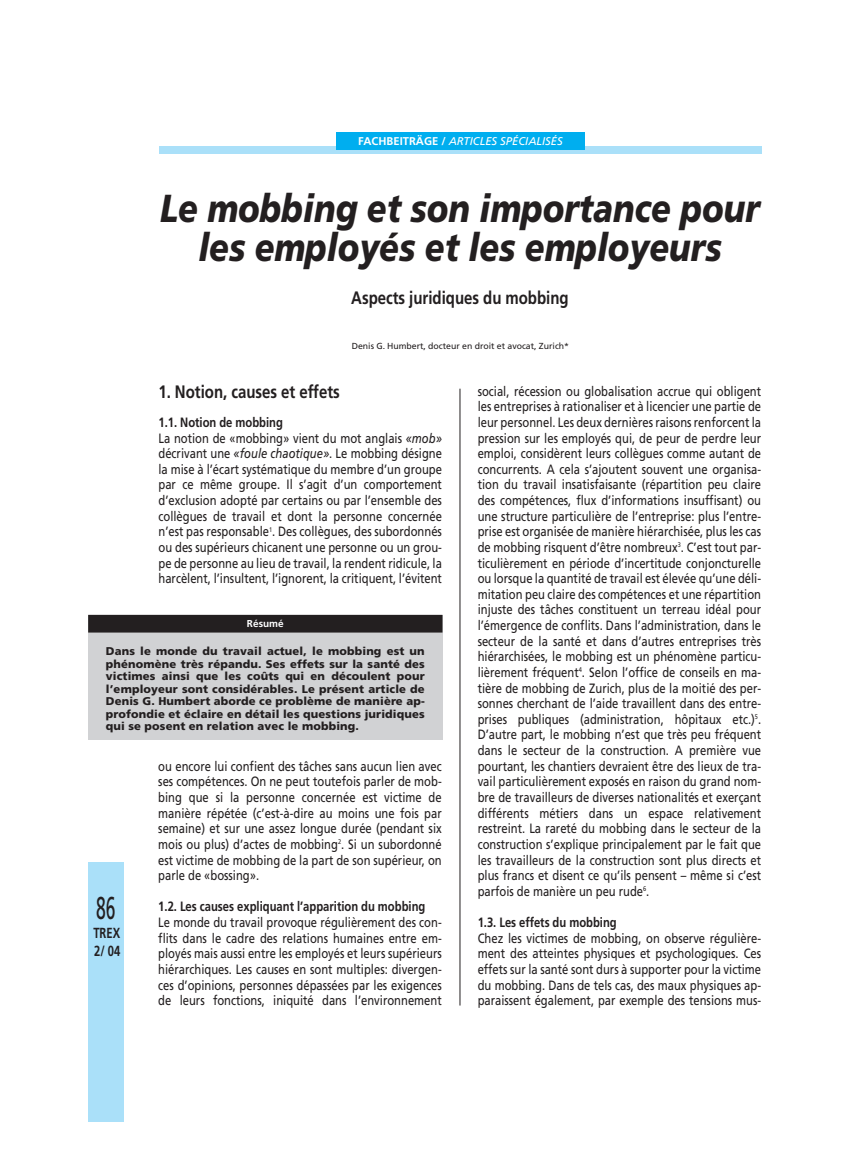
<style>
.page{position:relative;width:850px;height:1169px;background:#fff}
.page>*{position:absolute;margin:0;border:0;box-sizing:border-box;transform-origin:0 0}
.t1{font:italic 900 39px/39.2px "Frutiger";color:#231f20;text-align:center;scale:.83 1}
.t2{font:31.5px "Frutiger";color:#231f20;scale:.56 1}
.t3{font:700 18px "Frutiger";color:#231f20;scale:.83 1}
.t4{font:700 14.62px/17.4px "Frutiger";color:#231f20;scale:.77 1}
.t5{font:13.5px/15.6px "Frutiger";color:#231f20;text-align:justify;scale:.83 1}
.t6{font:700 13.5px "Frutiger";color:#231f20;scale:.83 1}
.t7{font:900 11.25px/12.5px "Frutiger";letter-spacing:.01em;color:#231f20;text-align:justify}
.t8{font:italic 11.25px "Frutiger";color:#fff}
.t9{font:700 10px "Frutiger";color:#fff}
.t10{font:8.75px "Frutiger";color:#231f20}
.s1{font-weight:700;font-style:normal}
.s2{font-weight:700}
.s3{font-style:italic}
</style>
<div class="page">
<div style="left:88px;top:862px;width:36px;height:259px;background:#aae0f9"></div>
<hr style="left:460px;top:389px;width:1px;height:616px;background:#231f20">
<div style="left:159px;top:146px;width:603px;height:7px;background:#aae0f9"></div>
<div style="left:336px;top:132px;width:248px;height:18px;background:#00aeef"></div>
<div style="left:88px;top:615px;width:354px;height:124px;background:#d1d2d4"></div>
<div style="left:88px;top:615px;width:354px;height:17px;background:#231f20"></div>
<p class="t8" style="left:358px;top:137px;width:206px"><span class="s1">FACHBEITRÄGE /</span> ARTICLES SPÉCIALISÉS</p>
<h1 class="t1" style="left:160px;top:192px;width:724px">Le mobbing et son importance pour les employés et les employeurs</h1>
<h3 class="t3" style="left:351px;top:290px;width:264px">Aspects juridiques du mobbing</h3>
<p class="t10" style="left:352px;top:342px;width:219px">Denis G. Humbert, docteur en droit et avocat, Zurich*</p>
<h3 class="t3" style="left:159px;top:385px;width:220px">1. Notion, causes et effets</h3>
<p class="t5" style="left:159px;top:415px;width:343px;text-align:left"><span class="s2">1.1. Notion de mobbing<br></span>La notion de «mobbing» vient du mot anglais <span class="s3">«mob» </span>décrivant une <span class="s3">«foule chaotique»</span>. Le mobbing désigne la mise à l’écart systématique du membre d’un groupe par ce même groupe. Il s’agit d’un comportement d’exclusion adopté par certains ou par l’ensemble des collègues de travail et dont la personne concernée n’est pas responsable<sup>1</sup>. Des collègues, des subordonnés ou des supérieurs chicanent une personne ou un grou&shy;pe de personne au lieu de travail, la rendent ridicule, la harcèlent, l’insultent, l’ignorent, la critiquent, l’évitent</p>
<p class="t9" style="left:247px;top:619px;width:38px">Résumé</p>
<p class="t7" style="left:106px;top:646px;width:320px">Dans le monde du travail actuel, le mobbing est un phénomène très répandu. Ses effets sur la santé des victimes ainsi que les coûts qui en découlent pour l’employeur sont considérables. Le présent article de Denis G. Humbert aborde ce problème de manière ap&shy;profondie et éclaire en détail les questions juridiques qui se posent en relation avec le mobbing.</p>
<p class="t5" style="left:158px;top:759px;width:343px">ou encore lui confient des tâches sans aucun lien avec ses compétences. On ne peut toutefois parler de mob&shy;bing que si la personne concernée est victime de manière répétée (c’est-à-dire au moins une fois par semaine) et sur une assez longue durée (pendant six mois ou plus) d’actes de mobbing<sup>2</sup>. Si un subordonné est victime de mobbing de la part de son supérieur, on parle de «bossing».</p>
<p class="t6" style="left:158px;top:901px;width:323px">1.2. Les causes expliquant l’apparition du mobbing</p>
<p class="t5" style="left:158px;top:915px;width:343px">Le monde du travail provoque régulièrement des con&shy;flits dans le cadre des relations humaines entre em&shy;ployés mais aussi entre les employés et leurs supérieurs hiérarchiques. Les causes en sont multiples: divergen&shy;ces d’opinions, personnes dépassées par les exigences de leurs fonctions, iniquité dans l’environnement</p>
<h2 class="t2" style="left:96px;top:895px;width:36px">86</h2>
<p class="t4" style="left:93px;top:925px;width:36px">TREX<br>2/ 04</p>
<p class="t5" style="left:478px;top:384px;width:343px">social, récession ou globalisation accrue qui obligent les entreprises à rationaliser et à licencier une partie de leur personnel. Les deux dernières raisons renforcent la pression sur les employés qui, de peur de perdre leur emploi, considèrent leurs collègues comme autant de concurrents. A cela s’ajoutent souvent une organisa&shy;tion du travail insatisfaisante (répartition peu claire des compétences, flux d’informations insuffisant) ou une structure particulière de l’entreprise: plus l’entre&shy;prise est organisée de manière hiérarchisée, plus les cas de mobbing risquent d’être nombreux<sup>3</sup>. C’est tout par&shy;ticulièrement en période d’incertitude conjoncturelle ou lorsque la quantité de travail est élevée qu’une déli&shy;mitation peu claire des compétences et une répartition injuste des tâches constituent un terreau idéal pour l’émergence de conflits. Dans l’administration, dans le secteur de la santé et dans d’autres entreprises très hiérarchisées, le mobbing est un phénomène particu&shy;lièrement fréquent<sup>4</sup>. Selon l’office de conseils en ma&shy;tière de mobbing de Zurich, plus de la moitié des per&shy;sonnes cherchant de l’aide travaillent dans des entre&shy;prises publiques (administration, hôpitaux etc.)<sup>5</sup>.<br>D’autre part, le mobbing n’est que très peu fréquent dans le secteur de la construction. A première vue pourtant, les chantiers devraient être des lieux de tra&shy;vail particulièrement exposés en raison du grand nom&shy;bre de travailleurs de diverses nationalités et exerçant différents métiers dans un espace relativement restreint. La rareté du mobbing dans le secteur de la construction s’explique principalement par le fait que les travailleurs de la construction sont plus directs et plus francs et disent ce qu’ils pensent – même si c’est parfois de manière un peu rude<sup>6</sup>.</p>
<p class="t6" style="left:478px;top:917px;width:169px">1.3. Les effets du mobbing</p>
<p class="t5" style="left:478px;top:931px;width:343px">Chez les victimes de mobbing, on observe régulière&shy;ment des atteintes physiques et psychologiques. Ces effets sur la santé sont durs à supporter pour la victime du mobbing. Dans de tels cas, des maux physiques ap&shy;paraissent également, par exemple des tensions mus-</p>
</div>
